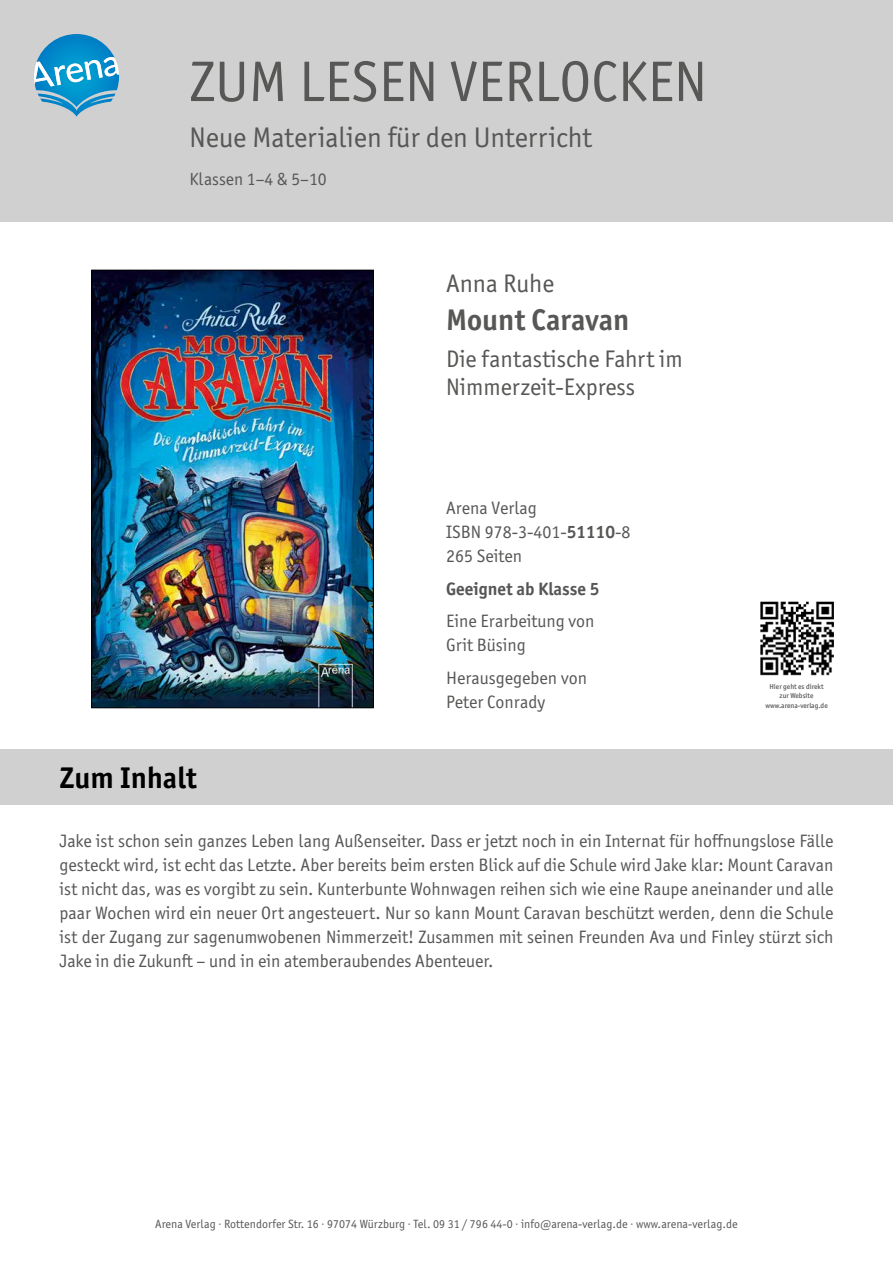
<style>
.page{position:relative;width:893px;height:1263px;background:#fff}
.page>*{position:absolute;margin:0;border:0;box-sizing:border-box;transform-origin:0 0}
.t1{font:57.3px "Officina Sans ITC Pro";color:#575756}
.t2{font:700 30px "Officina Sans ITC Pro";color:#575756}
.t3{font:700 30px "Officina Sans ITC Pro";color:#000}
.t4{font:28.5px "Officina Sans ITC Pro";color:#575756}
.t5{font:25.5px "Officina Sans ITC Pro";color:#575756}
.t6{font:24px/28.5px "Officina Sans ITC Pro";color:#575756}
.t7{font:18px/24px "Officina Sans ITC Pro";color:#575756}
.t8{font:700 18px "Officina Sans ITC Pro";color:#575656}
.t9{font:17.7px "Officina Sans ITC Pro";color:#575756}
.t10{font:12px "Officina Sans ITC Pro";color:#575756}
.t11{font:500 7.35px/9.8px "Officina Sans ITC Pro";color:#575756;text-align:center}
.s1{font-weight:700}
</style>
<div class="page">
<div style="left:0;top:0;width:893px;height:221px;background:#d0d0d0"></div>
<div style="left:0;top:750px;width:893px;height:55px;background:#d0d0d0"></div>
<img style="left:94px;top:272px;width:278px;height:434px">
<div style="left:92px;top:270px;width:282px;height:438px;border:1px solid #000"></div>
<svg style="left:34px;top:34px;width:85px;height:73px"></svg>
<img style="left:760px;top:601px;width:73px;height:74px">
<h1 class="t1" style="left:189px;top:48px;width:519px">ZUM LESEN VERLOCKEN</h1>
<h3 class="t4" style="left:189px;top:121px;width:404px">Neue Materialien für den Unterricht</h3>
<p class="t9" style="left:189px;top:168px;width:139px">Klassen 1–4 &amp; 5–10</p>
<h2 class="t3" style="left:60px;top:759px;width:139px">Zum Inhalt</h2>
<h3 class="t5" style="left:446px;top:268px;width:110px">Anna Ruhe</h3>
<h2 class="t2" style="left:446px;top:301px;width:185px">Mount Caravan</h2>
<h3 class="t6" style="left:446px;top:344px;width:238px">Die fantastische Fahrt im<br>Nimmerzeit-Express</h3>
<p class="t7" style="left:446px;top:496px;width:186px">Arena Verlag<br>ISBN 978-3-401-<span class="s1">51110</span>-8<br>265 Seiten</p>
<p class="t8" style="left:446px;top:578px;width:155px">Geeignet ab Klasse 5</p>
<p class="t7" style="left:446px;top:609px;width:150px">Eine Erarbeitung von<br>Grit Büsing</p>
<p class="t7" style="left:446px;top:666px;width:143px">Herausgegeben von<br>Peter Conrady</p>
<p class="t11" style="left:765px;top:681px;width:64px">Hier geht es direkt zur Website www.arena-verlag.de</p>
<p class="t7" style="left:60px;top:829px;width:775px;text-align:justify">Jake ist schon sein ganzes Leben lang Außenseiter. Dass er jetzt noch in ein Internat für hoffnungslose Fälle gesteckt wird, ist echt das Letzte. Aber bereits beim ersten Blick auf die Schule wird Jake klar: Mount Caravan ist nicht das, was es vorgibt zu sein. Kunterbunte Wohnwagen reihen sich wie eine Raupe aneinander und alle paar Wochen wird ein neuer Ort angesteuert. Nur so kann Mount Caravan beschützt werden, denn die Schule ist der Zugang zur sagenumwobenen Nimmerzeit! Zusammen mit seinen Freunden Ava und Finley stürzt sich Jake in die Zukunft – und in ein atemberaubendes Abenteuer.</p>
<p class="t10" style="left:155px;top:1217px;width:584px">Arena Verlag · Rottendorfer Str. 16 · 97074 Würzburg · Tel. 09 31 / 796 44-0 · info@arena-verlag.de · www.arena-verlag.de</p>
</div>
